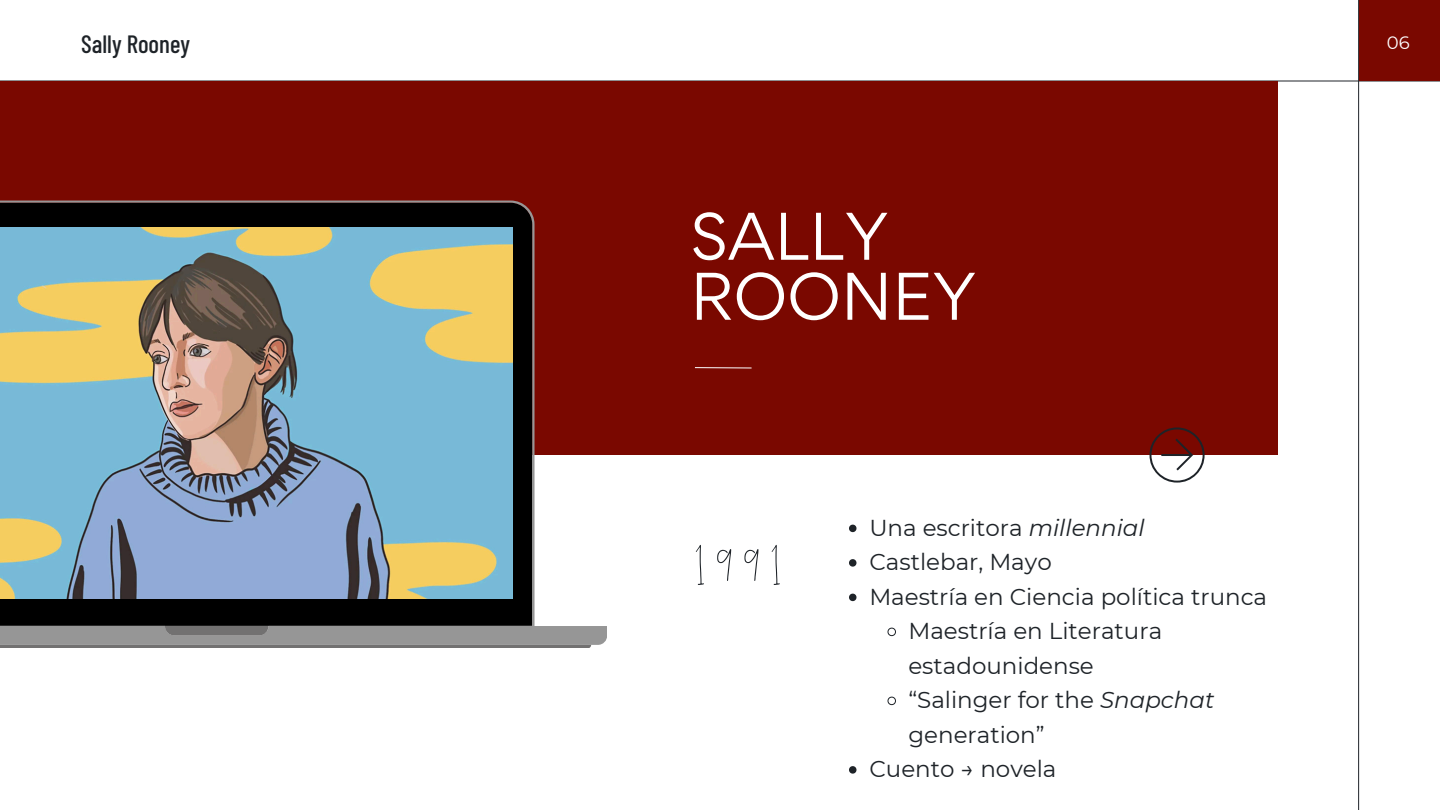
<style>
.page{position:relative;width:1440px;height:810px;background:#fff}
.page>*{position:absolute;margin:0;border:0;box-sizing:border-box;transform-origin:0 0}
.t1{font:60px/60px "Gordita";color:#fff}
.t2{font:55px "Golden";color:#1e2328}
.t3{font:500 25px "Barlow Condensed";color:#1e2328}
.t4{font:23px/34.5px "Montserrat";color:#1e2328}
.t5{font:18px "Montserrat";color:#fff}
.s1{font-style:italic}
</style>
<div class="page">
<hr style="left:1358px;top:0;width:1px;height:810px;background:#1e2328">
<hr style="left:0;top:81px;width:1440px;height:1px;background:#1e2328">
<div style="left:1359px;top:0;width:81px;height:81px;background:#7a0800"></div>
<div style="left:0;top:81px;width:1277px;height:374px;background:#7a0800"></div>
<svg style="left:0;top:201px;width:607px;height:444px"></svg>
<svg style="left:165px;top:626px;width:104px;height:9px"></svg>
<hr style="left:0;top:645px;width:591px;height:3px;background:#727171">
<img style="left:0;top:228px;width:513px;height:370px">
<svg style="left:694px;top:367px;width:58px;height:2px"></svg>
<svg style="left:849px;top:525px;width:7px;height:7px"></svg>
<svg style="left:849px;top:559px;width:7px;height:8px"></svg>
<svg style="left:849px;top:594px;width:7px;height:7px"></svg>
<svg style="left:887px;top:627px;width:9px;height:10px"></svg>
<svg style="left:887px;top:696px;width:9px;height:10px"></svg>
<svg style="left:849px;top:766px;width:7px;height:8px"></svg>
<svg style="left:1150px;top:427px;width:54px;height:55px"></svg>
<h3 class="t3" style="left:81px;top:28px;width:110px">Sally Rooney</h3>
<h1 class="t1" style="left:690px;top:206px;width:288px">SALLY<br>ROONEY</h1>
<p class="t2" style="left:690px;top:530px;width:99px">1991</p>
<p class="t4" style="left:869px;top:510px;width:277px">Una escritora <span class="s1">millennial</span></p>
<p class="t4" style="left:869px;top:545px;width:184px">Castlebar, Mayo</p>
<p class="t4" style="left:869px;top:579px;width:399px">Maestría en Ciencia política trunca</p>
<p class="t4" style="left:908px;top:614px;width:255px">Maestría en Literatura estadounidense</p>
<p class="t4" style="left:908px;top:683px;width:307px">“Salinger for the <span class="s1">Snapchat </span>generation”</p>
<p class="t4" style="left:869px;top:752px;width:189px">Cuento → novela</p>
<p class="t5" style="left:1387px;top:31px;width:24px">06</p>
</div>
